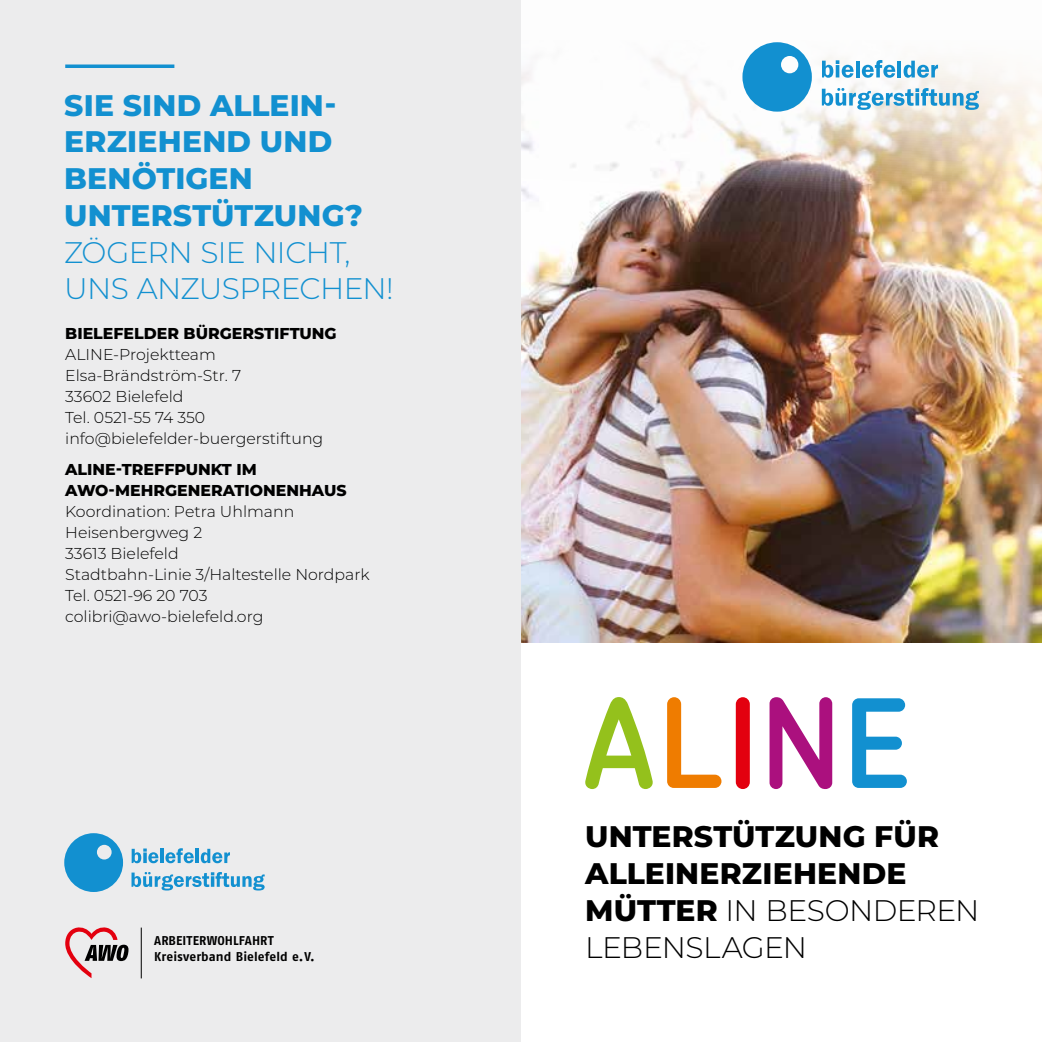
<style>
.page{position:relative;width:1042px;height:1042px;background:#fff}
.page>*{position:absolute;margin:0;border:0;box-sizing:border-box;transform-origin:0 0}
.t1{font:800 29.75px/36.8px "Montserrat";letter-spacing:.005em;color:#000}
.t2{font:800 29.75px/36.8px "Montserrat";letter-spacing:.005em;color:#1290d0}
.t3{font:300 29.75px/36.8px "Montserrat";letter-spacing:-.025em;color:#1290d0}
.t4{font:300 15.75px/21px "Montserrat";color:#000}
.t5{font:800 15.75px/21px "Montserrat";color:#000}
.t6{font:700 12.78px/15.9px "Fago OT";letter-spacing:.005em;color:#000}
.s1{font-weight:300}
</style>
<div class="page">
<div style="left:0;top:0;width:521px;height:1042px;background:#ececed"></div>
<img style="left:521px;top:56px;width:521px;height:586px">
<svg style="left:742px;top:42px;width:70px;height:70px"></svg>
<svg style="left:822px;top:60px;width:31px;height:18px"></svg>
<hr style="left:856px;top:61px;width:3px;height:16px;background:#1290d0">
<svg style="left:862px;top:60px;width:33px;height:18px"></svg>
<hr style="left:897px;top:61px;width:4px;height:16px;background:#1290d0">
<svg style="left:903px;top:61px;width:35px;height:17px"></svg>
<svg style="left:822px;top:88px;width:157px;height:22px"></svg>
<svg style="left:585px;top:697px;width:68px;height:92px"></svg>
<svg style="left:667px;top:697px;width:54px;height:91px"></svg>
<div style="left:736px;top:697px;width:14px;height:92px;background:#e3000f;border-radius:7px"></div>
<svg style="left:769px;top:697px;width:63px;height:92px"></svg>
<svg style="left:852px;top:698px;width:55px;height:90px"></svg>
<svg style="left:65px;top:64px;width:109px;height:4px"></svg>
<svg style="left:65px;top:927px;width:63px;height:51px"></svg>
<hr style="left:141px;top:927px;width:1px;height:51px;background:#000">
<svg style="left:64px;top:833px;width:59px;height:59px"></svg>
<svg style="left:132px;top:848px;width:26px;height:15px"></svg>
<hr style="left:160px;top:849px;width:4px;height:14px;background:#1290d0">
<svg style="left:165px;top:848px;width:29px;height:15px"></svg>
<hr style="left:196px;top:849px;width:3px;height:14px;background:#1290d0">
<svg style="left:201px;top:849px;width:29px;height:14px"></svg>
<svg style="left:131px;top:872px;width:134px;height:18px"></svg>
<h1 class="t2" style="left:64px;top:85px;width:300px">SIE SIND ALLEIN-<br>ERZIEHEND UND<br>BENÖTIGEN<br>UNTERSTÜTZUNG?</h1>
<h1 class="t3" style="left:64px;top:233px;width:331px">ZÖGERN SIE NICHT,<br>UNS ANZUSPRECHEN!</h1>
<p class="t5" style="left:65px;top:322px;width:273px">BIELEFELDER BÜRGERSTIFTUNG</p>
<p class="t4" style="left:65px;top:344px;width:260px">ALINE-Projektteam<br>Elsa-Brändström-Str. 7<br>33602 Bielefeld<br>Tel. 0521-55 74 350 info@bielefelder-buergerstiftung</p>
<p class="t5" style="left:65px;top:458px;width:283px">ALINE-TREFFPUNKT IM<br>AWO-MEHRGENERATIONENHAUS</p>
<p class="t4" style="left:65px;top:501px;width:306px">Koordination: Petra Uhlmann<br>Heisenbergweg 2<br>33613 Bielefeld<br>Stadtbahn-Linie 3/Haltestelle Nordpark<br>Tel. 0521-96 20 703 colibri@awo-bielefeld.org</p>
<p class="t6" style="left:154px;top:932px;width:162px">ARBEITERWOHLFAHRT<br>Kreisverband Bielefeld e.V.</p>
<h1 class="t1" style="left:585px;top:817px;width:396px">UNTERSTÜTZUNG FÜR<br>ALLEINERZIEHENDE<br>MÜTTER <span class="s1">IN BESONDEREN<br>LEBENSLAGEN</span></h1>
</div>
